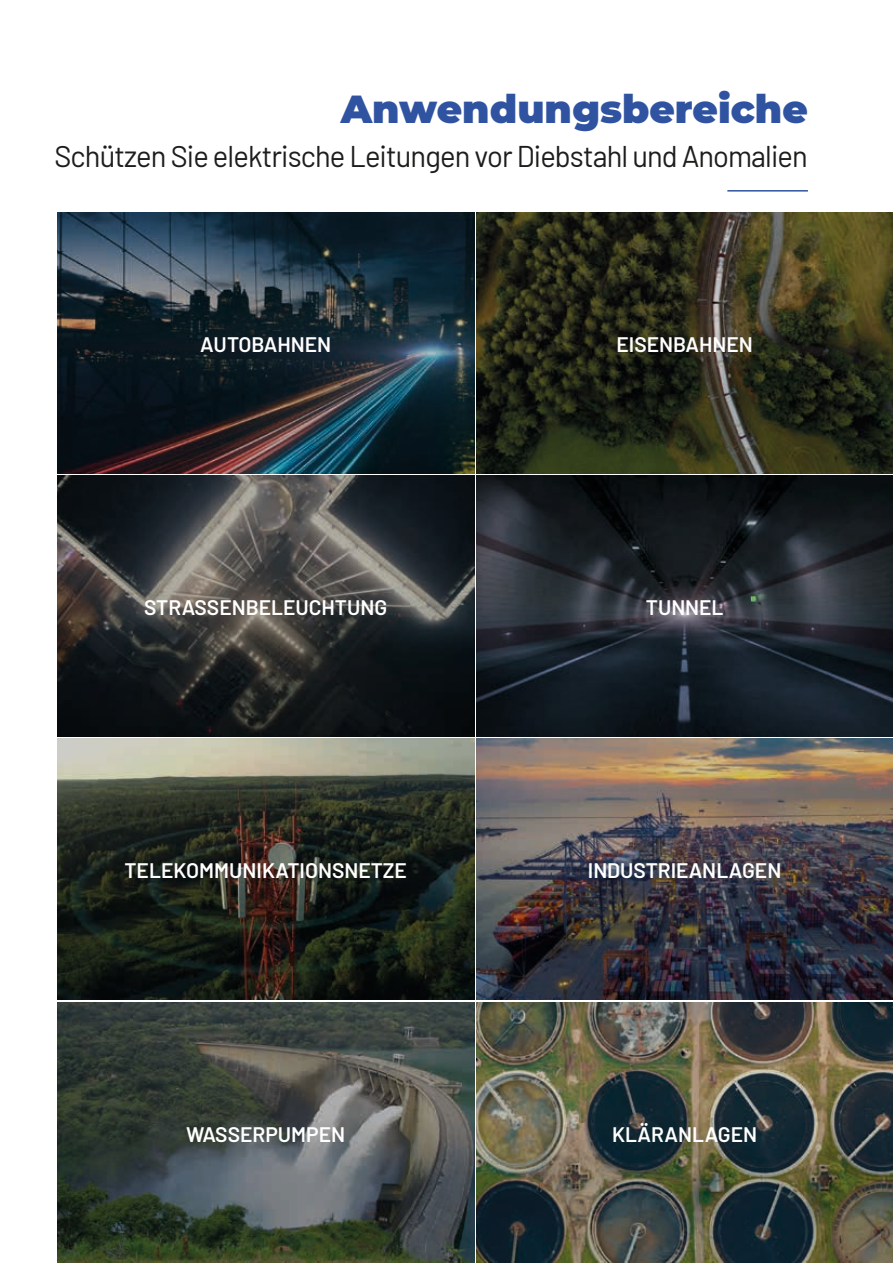
<style>
.page{position:relative;width:893px;height:1263px;background:#fff}
.page>*{position:absolute;margin:0;border:0;box-sizing:border-box;transform-origin:0 0}
.t1{font:900 39px "Montserrat";color:#3053a1}
.t2{font:30px "Barlow";letter-spacing:-.03em;color:#1d1d1b}
.t3{font:600 21px "Barlow";color:#fff}
</style>
<div class="page">
<hr style="left:727px;top:190px;width:81px;height:2px;background:#3053a1">
<img style="left:57px;top:476px;width:417px;height:260px">
<img style="left:476px;top:476px;width:417px;height:260px">
<img style="left:57px;top:739px;width:417px;height:261px">
<img style="left:476px;top:739px;width:417px;height:261px">
<img style="left:57px;top:1002px;width:417px;height:261px">
<img style="left:476px;top:1002px;width:417px;height:261px">
<img style="left:57px;top:212px;width:417px;height:261px">
<img style="left:476px;top:212px;width:417px;height:261px">
<h1 class="t1" style="left:341px;top:80px;width:469px">Anwendungsbereiche</h1>
<h2 class="t2" style="left:55px;top:135px;width:755px">Schützen Sie elektrische Leitungen vor Diebstahl und Anomalien</h2>
<p class="t3" style="left:200px;top:329px;width:132px">AUTOBAHNEN</p>
<p class="t3" style="left:616px;top:329px;width:138px">EISENBAHNEN</p>
<p class="t3" style="left:144px;top:592px;width:245px">STRASSENBELEUCHTUNG</p>
<p class="t3" style="left:646px;top:592px;width:79px">TUNNEL</p>
<p class="t3" style="left:124px;top:855px;width:284px">TELEKOMMUNIKATIONSNETZE</p>
<p class="t3" style="left:588px;top:855px;width:195px">INDUSTRIEANLAGEN</p>
<p class="t3" style="left:186px;top:1119px;width:161px">WASSERPUMPEN</p>
<p class="t3" style="left:612px;top:1119px;width:147px">KLÄRANLAGEN</p>
</div>
